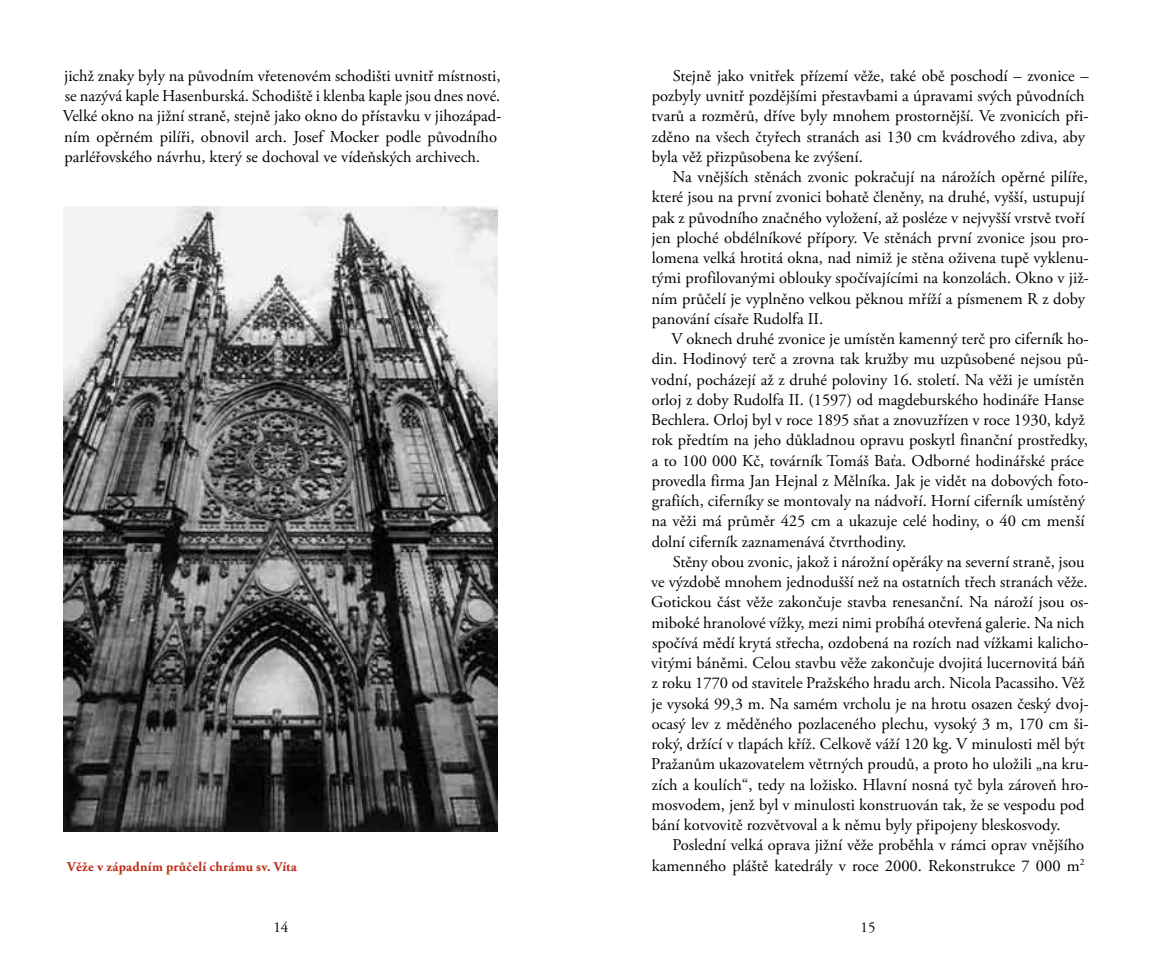
<style>
.page{position:relative;width:1149px;height:978px;background:#fff}
.page>*{position:absolute;margin:0;border:0;box-sizing:border-box;transform-origin:0 0}
.t1{font:16.5px/20.2px "Adobe Garamond Pro";color:#000}
.t2{font:15px "Adobe Garamond Pro";color:#000}
.t3{font:700 13.5px "Adobe Garamond Pro";letter-spacing:.02em;color:#bd2c16}
</style>
<div class="page">
<img style="left:64px;top:207px;width:433px;height:625px">
<p class="t1" style="left:63px;top:66px;width:440px">jichž znaky byly na původním vřetenovém schodišti uvnitř místnosti, se nazývá kaple Hasenburská. Schodiště i klenba kaple jsou dnes nové.<br>Velké okno na jižní straně, stejně jako okno do přístavku v jihozápad&shy;ním opěrném pilíři, obnovil arch. Josef Mocker podle původního parléřovského návrhu, který se dochoval ve vídeňských archivech.</p>
<p class="t1" style="left:651px;top:66px;width:438px;text-indent:21px">Stejně jako vnitřek přízemí věže, také obě poschodí – zvonice – pozbyly uvnitř pozdějšími přestavbami a úpravami svých původních tvarů a rozměrů, dříve byly mnohem prostornější. Ve zvonicích při&shy;zděno na všech čtyřech stranách asi 130 cm kvádrového zdiva, aby byla věž přizpůsobena ke zvýšení.</p>
<p class="t1" style="left:651px;top:167px;width:438px;text-indent:21px">Na vnějších stěnách zvonic pokračují na nárožích opěrné pilíře, které jsou na první zvonici bohatě členěny, na druhé, vyšší, ustupují pak z původního značného vyložení, až posléze v nejvyšší vrstvě tvoří jen ploché obdélníkové přípory. Ve stěnách první zvonice jsou pro&shy;lomena velká hrotitá okna, nad nimiž je stěna oživena tupě vyklenu&shy;tými profilovanými oblouky spočívajícími na konzolách. Okno v již&shy;ním průčelí je vyplněno velkou pěknou mříží a písmenem R z doby panování císaře Rudolfa II.</p>
<p class="t1" style="left:651px;top:329px;width:439px;text-indent:20px">V oknech druhé zvonice je umístěn kamenný terč pro ciferník ho&shy;din. Hodinový terč a zrovna tak kružby mu uzpůsobené nejsou pů&shy;vodní, pocházejí až z druhé poloviny 16. století. Na věži je umístěn orloj z doby Rudolfa II. (1597) od magdeburského hodináře Hanse Bechlera. Orloj byl v roce 1895 sňat a znovuzřízen v roce 1930, když rok předtím na jeho důkladnou opravu poskytl finanční prostředky, a to 100 000 Kč, továrník Tomáš Baťa. Odborné hodinářské práce provedla firma Jan Hejnal z Mělníka. Jak je vidět na dobových foto&shy;grafiích, ciferníky se montovaly na nádvoří. Horní ciferník umístěný na věži má průměr 425 cm a ukazuje celé hodiny, o 40 cm menší dolní ciferník zaznamenává čtvrthodiny.</p>
<p class="t1" style="left:651px;top:552px;width:439px;text-indent:22px">Stěny obou zvonic, jakož i nárožní opěráky na severní straně, jsou ve výzdobě mnohem jednodušší než na ostatních třech stranách věže.<br>Gotickou část věže zakončuje stavba renesanční. Na nároží jsou os&shy;miboké hranolové vížky, mezi nimi probíhá otevřená galerie. Na nich spočívá mědí krytá střecha, ozdobená na rozích nad vížkami kalicho&shy;vitými báněmi. Celou stavbu věže zakončuje dvojitá lucernovitá báň z roku 1770 od stavitele Pražského hradu arch. Nicola Pacassiho. Věž je vysoká 99,3 m. Na samém vrcholu je na hrotu osazen český dvoj&shy;ocasý lev z měděného pozlaceného plechu, vysoký 3 m, 170 cm ši&shy;roký, držící v tlapách kříž. Celkově váží 120 kg. V minulosti měl být Pražanům ukazovatelem větrných proudů, a proto ho uložili „na kru&shy;zích a koulích“, tedy na ložisko. Hlavní nosná tyč byla zároveň hro&shy;mosvodem, jenž byl v minulosti konstruován tak, že se vespodu pod bání kotvovitě rozvětvoval a k němu byly připojeny bleskosvody.</p>
<p class="t1" style="left:651px;top:836px;width:434px;text-align:right">Poslední velká oprava jižní věže proběhla v rámci oprav vnějšího kamenného pláště katedrály v roce 2000. Rekonstrukce 7 000 m<sup>2</sup></p>
<p class="t3" style="left:67px;top:859px;width:231px">Věže v západním průčelí chrámu sv. Víta</p>
<p class="t2" style="left:273px;top:918px;width:16px">14</p>
<p class="t2" style="left:860px;top:918px;width:16px">15</p>
</div>
